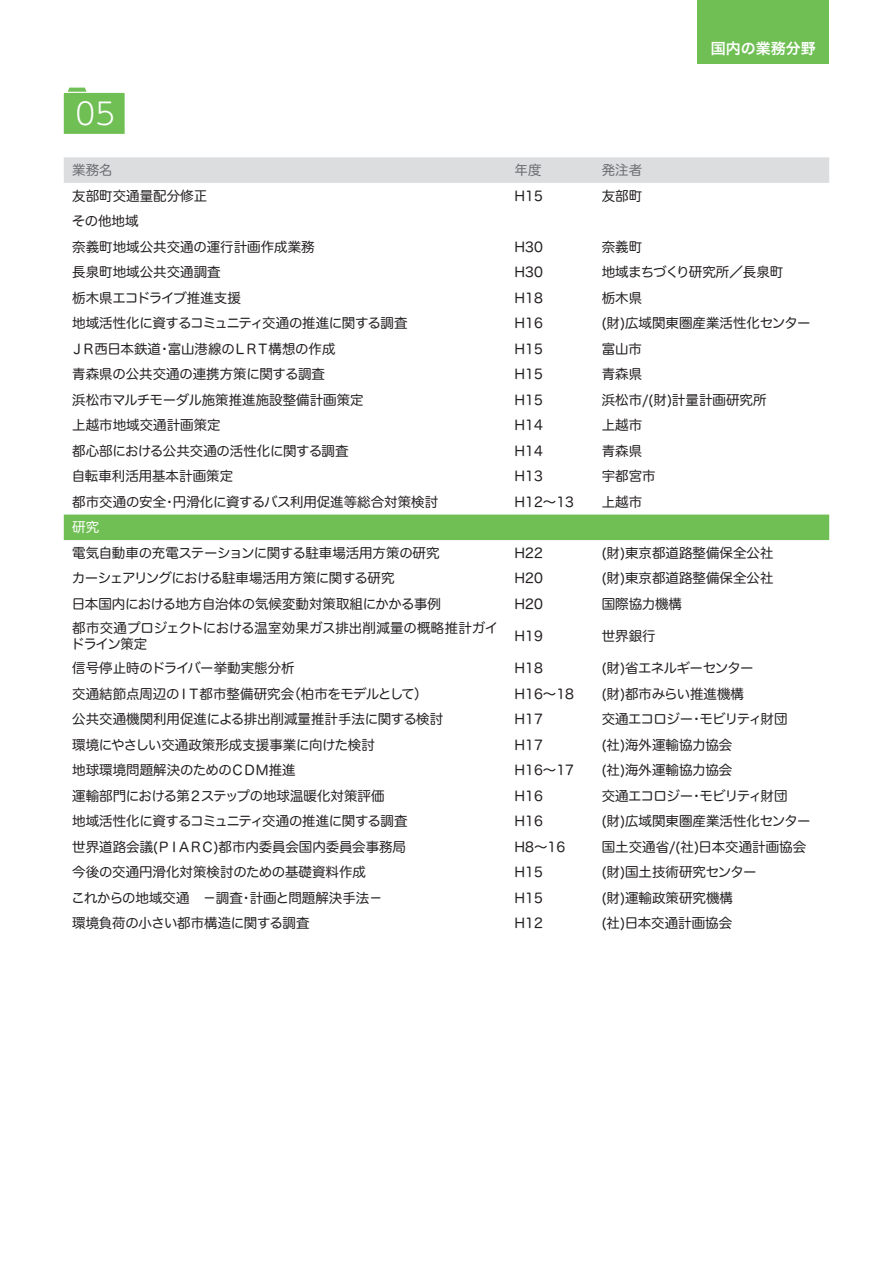
<style>
.page{position:relative;width:893px;height:1263px;background:#fff}
.page>*{position:absolute;margin:0;border:0;box-sizing:border-box;transform-origin:0 0}
.t1{font:300 30px "UD Shin Go Pro";color:#fff}
.t2{font:15px "Hiragino Sans W6";color:#fff}
.表中１{font:13.5px/16.5px "Hira Maru Pro N W4";color:#231f20}
.表中１-2{font:13.5px "Hira Maru Pro N W4";letter-spacing:-.02em;color:#231f20}
.表中１-3{font:13.5px "Hira Maru Pro N W4";letter-spacing:-.03em;color:#231f20}
.表中１-4{font:13.5px "Hira Maru Pro N W4";letter-spacing:-.06em;color:#231f20}
.表中１-5{font:13.5px "Hira Maru Pro N W4";letter-spacing:-.035em;color:#231f20}
.表中１-6{font:13.5px "Hira Maru Pro N W4";letter-spacing:-.025em;color:#231f20}
.t3{font:13.5px "Hira Maru Pro N W4";color:#6c6d70}
.表中１-7{font:13.5px "Hira Maru Pro N W4";color:#fff}
</style>
<div class="page">
<div style="left:64px;top:157px;width:765px;height:26px;background:#dcdddf"></div>
<svg style="left:64px;top:88px;width:61px;height:46px;background:#7cc463"></svg>
<div style="left:697px;top:0;width:132px;height:64px;background:#6fbf54"></div>
<div style="left:64px;top:514px;width:765px;height:26px;background:#6fbf54"></div>
<p class="t1" style="left:76px;top:89px;width:41px">05</p>
<p class="t3" style="left:72px;top:158px;width:42px">業務名</p>
<p class="t3" style="left:514px;top:158px;width:28px">年度</p>
<p class="t3" style="left:602px;top:158px;width:42px">発注者</p>
<p class="t2" style="left:711px;top:35px;width:106px">国内の業務分野</p>
<p class="表中１" style="left:72px;top:187px;width:136px">友部町交通量配分修正</p>
<p class="表中１" style="left:514px;top:187px;width:30px">H15</p>
<p class="表中１" style="left:602px;top:187px;width:42px">友部町</p>
<p class="表中１" style="left:72px;top:212px;width:68px">その他地域</p>
<p class="表中１" style="left:72px;top:238px;width:244px">奈義町地域公共交通の運行計画作成業務</p>
<p class="表中１" style="left:514px;top:238px;width:30px">H30</p>
<p class="表中１" style="left:602px;top:238px;width:42px">奈義町</p>
<p class="表中１" style="left:72px;top:263px;width:150px">長泉町地域公共交通調査</p>
<p class="表中１" style="left:514px;top:263px;width:30px">H30</p>
<p class="表中１-5" style="left:602px;top:260px;width:183px">地域まちづくり研究所／長泉町</p>
<p class="表中１" style="left:72px;top:289px;width:170px">栃木県エコドライブ推進支援</p>
<p class="表中１" style="left:514px;top:289px;width:30px">H18</p>
<p class="表中１" style="left:602px;top:289px;width:42px">栃木県</p>
<p class="表中１-3" style="left:72px;top:312px;width:337px">地域活性化に資するコミュニティ交通の推進に関する調査</p>
<p class="表中１" style="left:514px;top:314px;width:30px">H16</p>
<p class="表中１" style="left:602px;top:314px;width:210px">(財)広域関東圏産業活性化センター</p>
<p class="表中１-2" style="left:71px;top:337px;width:266px">ＪＲ西日本鉄道・富山港線のＬＲＴ構想の作成</p>
<p class="表中１" style="left:514px;top:340px;width:30px">H15</p>
<p class="表中１" style="left:602px;top:340px;width:42px">富山市</p>
<p class="表中１" style="left:72px;top:365px;width:254px">青森県の公共交通の連携方策に関する調査</p>
<p class="表中１" style="left:514px;top:365px;width:30px">H15</p>
<p class="表中１" style="left:602px;top:365px;width:42px">青森県</p>
<p class="表中１" style="left:72px;top:391px;width:293px">浜松市マルチモーダル施策推進施設整備計画策定</p>
<p class="表中１" style="left:514px;top:391px;width:30px">H15</p>
<p class="表中１" style="left:602px;top:391px;width:166px">浜松市/(財)計量計画研究所</p>
<p class="表中１" style="left:72px;top:416px;width:150px">上越市地域交通計画策定</p>
<p class="表中１" style="left:514px;top:416px;width:30px">H14</p>
<p class="表中１" style="left:602px;top:416px;width:42px">上越市</p>
<p class="表中１-6" style="left:72px;top:439px;width:278px">都心部における公共交通の活性化に関する調査</p>
<p class="表中１" style="left:514px;top:442px;width:30px">H14</p>
<p class="表中１" style="left:602px;top:442px;width:42px">青森県</p>
<p class="表中１" style="left:72px;top:467px;width:163px">自転車利活用基本計画策定</p>
<p class="表中１" style="left:514px;top:467px;width:30px">H13</p>
<p class="表中１" style="left:602px;top:467px;width:55px">宇都宮市</p>
<p class="表中１" style="left:72px;top:493px;width:367px">都市交通の安全・円滑化に資するバス利用促進等総合対策検討</p>
<p class="表中１" style="left:514px;top:493px;width:61px">H12～13</p>
<p class="表中１" style="left:602px;top:493px;width:42px">上越市</p>
<p class="表中１-7" style="left:72px;top:516px;width:28px">研究</p>
<p class="表中１-2" style="left:72px;top:541px;width:369px">電気自動車の充電ステーションに関する駐車場活用方策の研究</p>
<p class="表中１" style="left:514px;top:544px;width:30px">H22</p>
<p class="表中１" style="left:602px;top:544px;width:173px">(財)東京都道路整備保全公社</p>
<p class="表中１-5" style="left:72px;top:567px;width:324px">カーシェアリングにおける駐車場活用方策に関する研究</p>
<p class="表中１" style="left:514px;top:569px;width:30px">H20</p>
<p class="表中１" style="left:602px;top:569px;width:173px">(財)東京都道路整備保全公社</p>
<p class="表中１-2" style="left:72px;top:592px;width:371px">日本国内における地方自治体の気候変動対策取組にかかる事例</p>
<p class="表中１" style="left:514px;top:595px;width:30px">H20</p>
<p class="表中１" style="left:602px;top:595px;width:82px">国際協力機構</p>
<p class="表中１" style="left:71px;top:619px;width:429px">都市交通プロジェクトにおける温室効果ガス排出削減量の概略推計ガイドライン策定</p>
<p class="表中１" style="left:514px;top:627px;width:30px">H19</p>
<p class="表中１" style="left:602px;top:627px;width:55px">世界銀行</p>
<p class="表中１" style="left:72px;top:659px;width:224px">信号停止時のドライバー挙動実態分析</p>
<p class="表中１" style="left:514px;top:659px;width:30px">H18</p>
<p class="表中１-4" style="left:602px;top:656px;width:153px">(財)省エネルギーセンター</p>
<p class="表中１" style="left:72px;top:684px;width:357px">交通結節点周辺のＩＴ都市整備研究会（柏市をモデルとして）</p>
<p class="表中１" style="left:514px;top:684px;width:61px">H16～18</p>
<p class="表中１" style="left:602px;top:684px;width:144px">(財)都市みらい推進機構</p>
<p class="表中１" style="left:72px;top:710px;width:372px">公共交通機関利用促進による排出削減量推計手法に関する検討</p>
<p class="表中１" style="left:514px;top:710px;width:30px">H17</p>
<p class="表中１-4" style="left:602px;top:707px;width:187px">交通エコロジー・モビリティ財団</p>
<p class="表中１" style="left:72px;top:735px;width:304px">環境にやさしい交通政策形成支援事業に向けた検討</p>
<p class="表中１" style="left:514px;top:735px;width:30px">H17</p>
<p class="表中１" style="left:602px;top:735px;width:132px">(社)海外運輸協力協会</p>
<p class="表中１" style="left:72px;top:761px;width:225px">地球環境問題解決のためのＣＤＭ推進</p>
<p class="表中１" style="left:514px;top:761px;width:61px">H16～17</p>
<p class="表中１" style="left:602px;top:761px;width:132px">(社)海外運輸協力協会</p>
<p class="表中１-2" style="left:72px;top:784px;width:314px">運輸部門における第２ステップの地球温暖化対策評価</p>
<p class="表中１" style="left:514px;top:786px;width:30px">H16</p>
<p class="表中１-4" style="left:602px;top:784px;width:187px">交通エコロジー・モビリティ財団</p>
<p class="表中１-3" style="left:72px;top:809px;width:337px">地域活性化に資するコミュニティ交通の推進に関する調査</p>
<p class="表中１" style="left:514px;top:812px;width:30px">H16</p>
<p class="表中１" style="left:602px;top:812px;width:210px">(財)広域関東圏産業活性化センター</p>
<p class="表中１" style="left:72px;top:837px;width:335px">世界道路会議(ＰＩＡＲＣ)都市内委員会国内委員会事務局</p>
<p class="表中１" style="left:514px;top:837px;width:52px">H8～16</p>
<p class="表中１" style="left:602px;top:837px;width:206px">国土交通省/(社)日本交通計画協会</p>
<p class="表中１" style="left:72px;top:863px;width:295px">今後の交通円滑化対策検討のための基礎資料作成</p>
<p class="表中１" style="left:514px;top:863px;width:30px">H15</p>
<p class="表中１" style="left:602px;top:863px;width:156px">(財)国土技術研究センター</p>
<p class="表中１" style="left:72px;top:888px;width:313px">これからの地域交通　－調査・計画と問題解決手法－</p>
<p class="表中１" style="left:514px;top:888px;width:30px">H15</p>
<p class="表中１" style="left:602px;top:888px;width:133px">(財)運輸政策研究機構</p>
<p class="表中１-6" style="left:72px;top:911px;width:239px">環境負荷の小さい都市構造に関する調査</p>
<p class="表中１" style="left:514px;top:914px;width:30px">H12</p>
<p class="表中１" style="left:602px;top:914px;width:132px">(社)日本交通計画協会</p>
</div>
